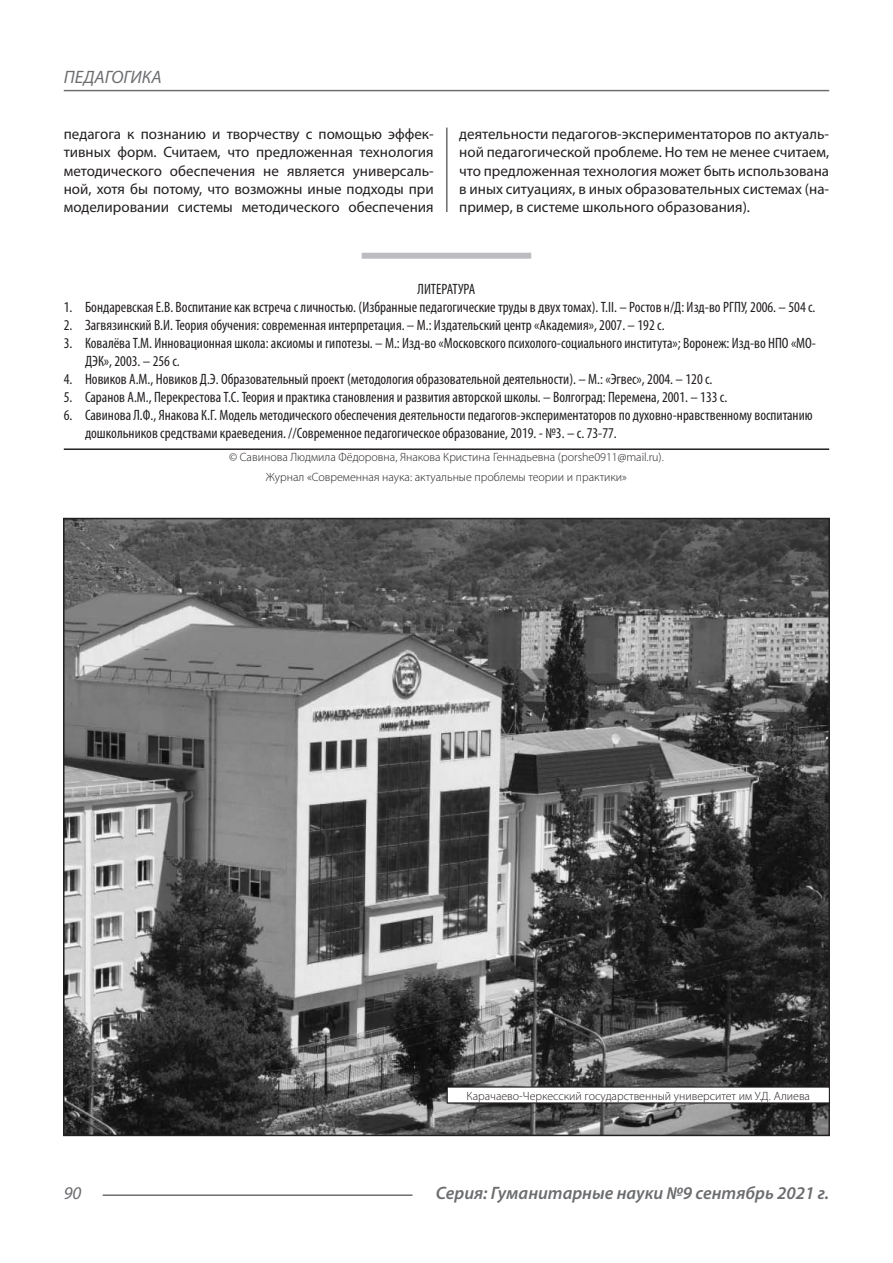
<style>
.page{position:relative;width:893px;height:1263px;background:#fff}
.page>*{position:absolute;margin:0;border:0;box-sizing:border-box;transform-origin:0 0}
.t1{font:italic 600 18px "Myriad Pro";color:#6c6d70}
.t2{font:italic 18px "Myriad Pro";color:#6c6d70}
.Библиография_Литерат{font:condensed 15px/18px "Myriad Pro";color:#231f20}
.Статья_текст{font:15px/18.3px "Myriad Pro";color:#231f20;text-align:justify}
.Автор_копирайт{font:300 12px "Myriad Pro";color:#231f20}
</style>
<div class="page">
<hr style="left:446px;top:128px;width:1px;height:1007px;background:#231f20">
<hr style="left:103px;top:1194px;width:309px;height:2px;background:#6c6d70">
<hr style="left:64px;top:90px;width:765px;height:1px;background:#6c6d70">
<div style="left:438px;top:212px;width:17px;height:934px;background:#fff"></div>
<div style="left:362px;top:253px;width:169px;height:6px;background:#bcbdc0"></div>
<hr style="left:64px;top:448px;width:765px;height:2px;background:#231f20">
<img style="left:66px;top:521px;width:761px;height:612px">
<div style="left:447px;top:1087px;width:382px;height:16px;background:#fff"></div>
<div style="left:447px;top:1086px;width:383px;height:17px;border:1px solid #231f20"></div>
<p class="t2" style="left:64px;top:66px;width:100px">ПЕДАГОГИКА</p>
<p class="Статья_текст" style="left:64px;top:124px;width:371px">педагога к познанию и творчеству с помощью эффек&shy;тивных форм. Считаем, что предложенная технология методического обеспечения не является универсаль&shy;ной, хотя бы потому, что возможны иные подходы при моделировании системы методического обеспечения</p>
<p class="Статья_текст" style="left:459px;top:124px;width:371px">деятельности педагогов-экспериментаторов по актуаль&shy;ной педагогической проблеме. Но тем не менее считаем, что предложенная технология может быть использована в иных ситуациях, в иных образовательных системах (на&shy;пример, в системе школьного образования).</p>
<p class="Библиография_Литерат" style="left:418px;top:279px;width:59px">ЛИТЕРАТУРА</p>
<p class="Библиография_Литерат" style="left:64px;top:298px;width:753px">1. Бондаревская Е.В. Воспитание как встреча с личностью. (Избранные педагогические труды в двух томах). Т.II. – Ростов н/Д: Изд-во РГПУ, 2006. – 504 с.</p>
<p class="Библиография_Литерат" style="left:64px;top:316px;width:602px">2. Загвязинский В.И. Теория обучения: современная интерпретация. – М.: Издательский центр «Академия», 2007. – 192 с.</p>
<p class="Библиография_Литерат" style="left:85px;top:334px;width:733px;text-indent:-21px">3. Ковалёва Т.М. Инновационная школа: аксиомы и гипотезы. – М.: Изд-во «Московского психолого-социального института»; Воронеж: Изд-во НПО «МО-<br>ДЭК», 2003. – 256 с.</p>
<p class="Библиография_Литерат" style="left:64px;top:370px;width:650px">4. Новиков А.М., Новиков Д.Э. Образовательный проект (методология образовательной деятельности). – М.: «Эгвес», 2004. – 120 с.</p>
<p class="Библиография_Литерат" style="left:64px;top:388px;width:665px">5. Саранов А.М., Перекрестова Т.С. Теория и практика становления и развития авторской школы. – Волгоград: Перемена, 2001. – 133 с.</p>
<p class="Библиография_Литерат" style="left:85px;top:406px;width:729px;text-indent:-21px">6. Савинова Л.Ф., Янакова К.Г. Модель методического обеспечения деятельности педагогов-экспериментаторов по духовно-нравственному воспитанию дошкольников средствами краеведения. //Современное педагогическое образование, 2019. - №3. – с. 73-77.</p>
<p class="Автор_копирайт" style="left:229px;top:450px;width:436px">© Савинова Людмила Фёдоровна, Янакова Кристина Геннадьевна (porshe0911@mail.ru).</p>
<p class="Автор_копирайт" style="left:266px;top:470px;width:363px">Журнал «Современная наука: актуальные проблемы теории и практики»</p>
<p class="Автор_копирайт" style="left:467px;top:1088px;width:345px">Карачаево-Черкесский государственный университет им У.Д. Алиева</p>
<p class="t2" style="left:64px;top:1182px;width:19px">90</p>
<p class="t1" style="left:436px;top:1182px;width:395px">Серия: Гуманитарные науки №9 сентябрь 2021 г.</p>
</div>
